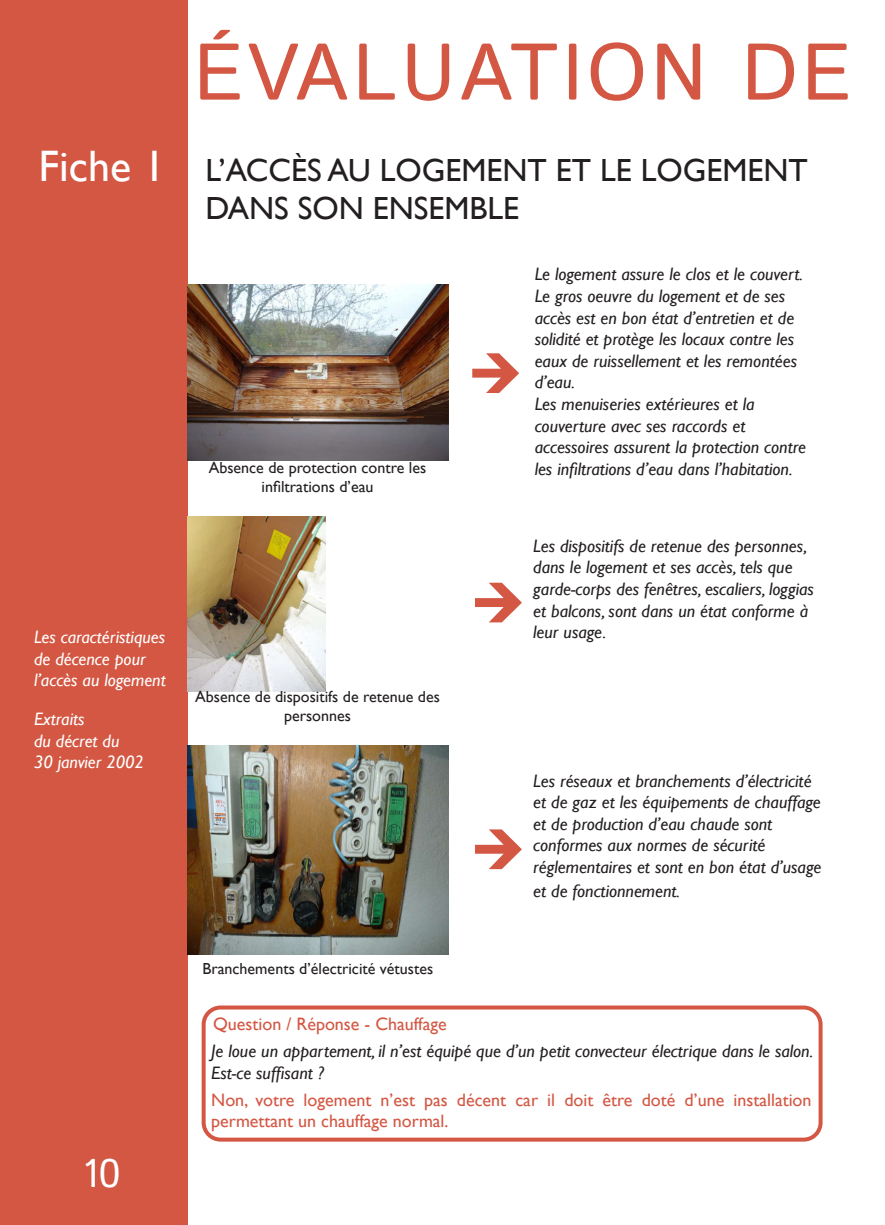
<style>
.page{position:relative;width:885px;height:1225px;background:#fff}
.page>*{position:absolute;margin:0;border:0;box-sizing:border-box;transform-origin:0 0}
.t1{font:80px "Istok";letter-spacing:.05em;color:#d35743}
.t2{font:44px "Gill Sans";color:#fff}
.t3{font:40px "Istok";color:#fff}
.t4{font:32px/38.4px "Gill Sans";color:#231f20}
.t5{font:italic 18px/21.6px "Gill Sans";color:#231f20}
.t6{font:18px/21.6px "Gill Sans";color:#d35743}
.t7{font:italic 18px/21.6px "Gill Sans";color:#fff}
.t8{font:16px/19.2px "Gill Sans";color:#231f20;text-align:center}
</style>
<div class="page">
<div style="left:0;top:0;width:187px;height:1224px;background:#d35743"></div>
<img style="left:187px;top:745px;width:261px;height:209px">
<img style="left:187px;top:285px;width:261px;height:176px">
<svg style="left:472px;top:353px;width:47px;height:40px"></svg>
<svg style="left:475px;top:583px;width:47px;height:39px"></svg>
<svg style="left:475px;top:829px;width:47px;height:40px"></svg>
<div style="left:202px;top:1005px;width:620px;height:136px;border:4px solid #d35743;border-radius:17px"></div>
<img style="left:187px;top:516px;width:138px;height:176px">
<p class="t2" style="left:39px;top:140px;width:128px">Fiche 1</p>
<p class="t7" style="left:34px;top:626px;width:133px">Les caractéristiques de décence pour l’accès au logement</p>
<p class="t7" style="left:34px;top:708px;width:111px">Extraits<br>du décret du<br>30 janvier 2002</p>
<h3 class="t3" style="left:83px;top:1147px;width:39px">10</h3>
<p class="t1" style="left:193px;top:19px;width:659px">ÉVALUATION DE</p>
<p class="t4" style="left:206px;top:152px;width:603px">L’ACCÈS AU LOGEMENT ET LE LOGEMENT<br>DANS SON ENSEMBLE</p>
<p class="t8" style="left:209px;top:458px;width:219px">Absence de protection contre les infiltrations d’eau</p>
<p class="t8" style="left:195px;top:687px;width:246px">Absence de dispositifs de retenue des personnes</p>
<p class="t8" style="left:202px;top:959px;width:232px">Branchements d’électricité vétustes</p>
<p class="t5" style="left:534px;top:264px;width:270px">Le logement assure le clos et le couvert.</p>
<p class="t5" style="left:534px;top:285px;width:264px">Le gros oeuvre du logement et de ses accès est en bon état d’entretien et de solidité et protège les locaux contre les eaux de ruissellement et les remontées d’eau.</p>
<p class="t5" style="left:534px;top:393px;width:273px">Les menuiseries extérieures et la couverture avec ses raccords et accessoires assurent la protection contre les infiltrations d’eau dans l’habitation.</p>
<p class="t5" style="left:533px;top:535px;width:282px">Les dispositifs de retenue des personnes, dans le logement et ses accès, tels que garde-corps des fenêtres, escaliers, loggias et balcons, sont dans un état conforme à leur usage.</p>
<p class="t5" style="left:533px;top:770px;width:289px">Les réseaux et branchements d’électricité et de gaz et les équipements de chauffage et de production d’eau chaude sont conformes aux normes de sécurité réglementaires et sont en bon état d’usage</p>
<p class="t5" style="left:533px;top:880px;width:148px">et de fonctionnement.</p>
<p class="t6" style="left:213px;top:1013px;width:235px">Question / Réponse - Chauffage</p>
<p class="t5" style="left:211px;top:1040px;width:603px">Je loue un appartement, il n’est équipé que d’un petit convecteur électrique dans le salon.<br>Est-ce suffisant ?</p>
<p class="t6" style="left:211px;top:1089px;width:601px">Non, votre logement n’est pas décent car il doit être doté d’une installation permettant un chauffage normal.</p>
</div>
